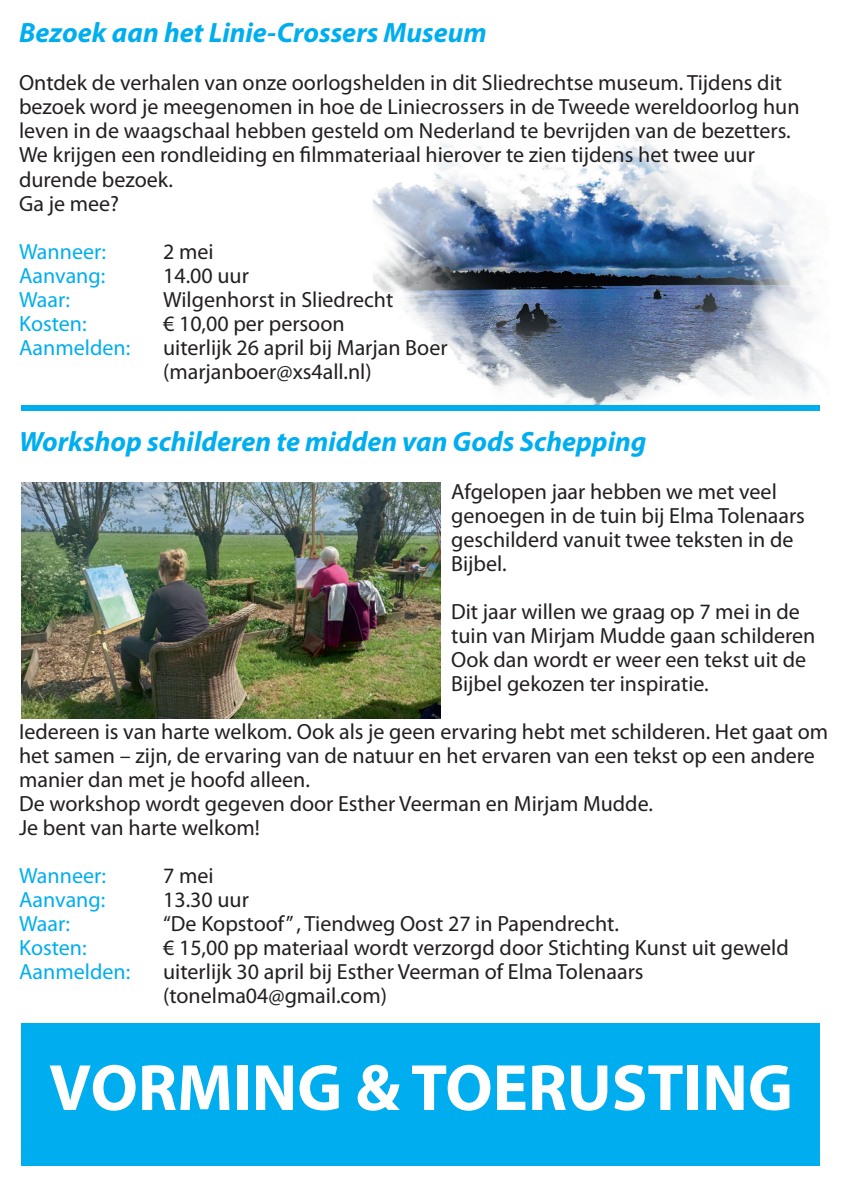
<style>
.page{position:relative;width:842px;height:1191px;background:#fff}
.page>*{position:absolute;margin:0;border:0;box-sizing:border-box;transform-origin:0 0}
.t1{font:700 66px "Myriad Pro";color:#fff}
.t2{font:italic 700 28px "Myriad Pro";color:#00aeef}
.t3{font:22px/24px "Myriad Pro";color:#231f20}
.t4{font:22px "Myriad Pro";color:#00aeef}
</style>
<div class="page">
<img style="left:22px;top:482px;width:419px;height:236px">
<img style="left:373px;top:134px;width:442px;height:271px">
<div style="left:22px;top:1023px;width:798px;height:143px;background:#00aeef"></div>
<div style="left:22px;top:405px;width:798px;height:6px;background:#00aeef"></div>
<p class="t2" style="left:19px;top:15px;width:469px">Bezoek aan het Linie-Crossers Museum</p>
<p class="t3" style="left:19px;top:71px;width:782px">Ontdek de verhalen van onze oorlogshelden in dit Sliedrechtse museum. Tijdens dit bezoek word je meegenomen in hoe de Liniecrossers in de Tweede wereldoorlog hun leven in de waagschaal hebben gesteld om Nederland te bevrijden van de bezetters.<br>We krijgen een rondleiding en filmmateriaal hierover te zien tijdens het twee uur durende bezoek.<br>Ga je mee?</p>
<p class="t4" style="left:19px;top:239px;width:88px">Wanneer:</p>
<p class="t3" style="left:163px;top:239px;width:52px">2 mei</p>
<p class="t4" style="left:19px;top:263px;width:88px">Aanvang:</p>
<p class="t3" style="left:163px;top:263px;width:87px">14.00 uur</p>
<p class="t4" style="left:19px;top:287px;width:53px">Waar:</p>
<p class="t3" style="left:163px;top:287px;width:232px">Wilgenhorst in Sliedrecht</p>
<p class="t4" style="left:19px;top:311px;width:69px">Kosten:</p>
<p class="t3" style="left:163px;top:311px;width:183px">€ 10,00 per persoon</p>
<p class="t4" style="left:19px;top:335px;width:113px">Aanmelden:</p>
<p class="t3" style="left:163px;top:335px;width:286px">uiterlijk 26 april bij Marjan Boer (marjanboer@xs4all.nl)</p>
<p class="t2" style="left:19px;top:423px;width:629px">Workshop schilderen te midden van Gods Schepping</p>
<p class="t3" style="left:451px;top:479px;width:355px">Afgelopen jaar hebben we met veel genoegen in de tuin bij Elma Tolenaars geschilderd vanuit twee teksten in de<br>Bijbel.</p>
<p class="t3" style="left:451px;top:599px;width:366px">Dit jaar willen we graag op 7 mei in de tuin van Mirjam Mudde gaan schilderen Ook dan wordt er weer een tekst uit de Bijbel gekozen ter inspiratie.</p>
<p class="t3" style="left:19px;top:719px;width:810px">Iedereen is van harte welkom. Ook als je geen ervaring hebt met schilderen. Het gaat om het samen – zijn, de ervaring van de natuur en het ervaren van een tekst op een andere manier dan met je hoofd alleen.<br>De workshop wordt gegeven door Esther Veerman en Mirjam Mudde.<br>Je bent van harte welkom!</p>
<p class="t4" style="left:19px;top:863px;width:88px">Wanneer:</p>
<p class="t3" style="left:163px;top:863px;width:52px">7 mei</p>
<p class="t4" style="left:19px;top:887px;width:88px">Aanvang:</p>
<p class="t3" style="left:163px;top:887px;width:87px">13.30 uur</p>
<p class="t4" style="left:19px;top:911px;width:53px">Waar:</p>
<p class="t3" style="left:163px;top:911px;width:457px">“De Kopstoof” , Tiendweg Oost 27 in Papendrecht.</p>
<p class="t4" style="left:19px;top:935px;width:69px">Kosten:</p>
<p class="t3" style="left:163px;top:935px;width:627px">€ 15,00 pp materiaal wordt verzorgd door Stichting Kunst uit geweld</p>
<p class="t4" style="left:19px;top:959px;width:113px">Aanmelden:</p>
<p class="t3" style="left:163px;top:959px;width:482px">uiterlijk 30 april bij Esther Veerman of Elma Tolenaars (tonelma04@gmail.com)</p>
<h1 class="t1" style="left:49px;top:1050px;width:745px">VORMING &amp; TOERUSTING</h1>
</div>
